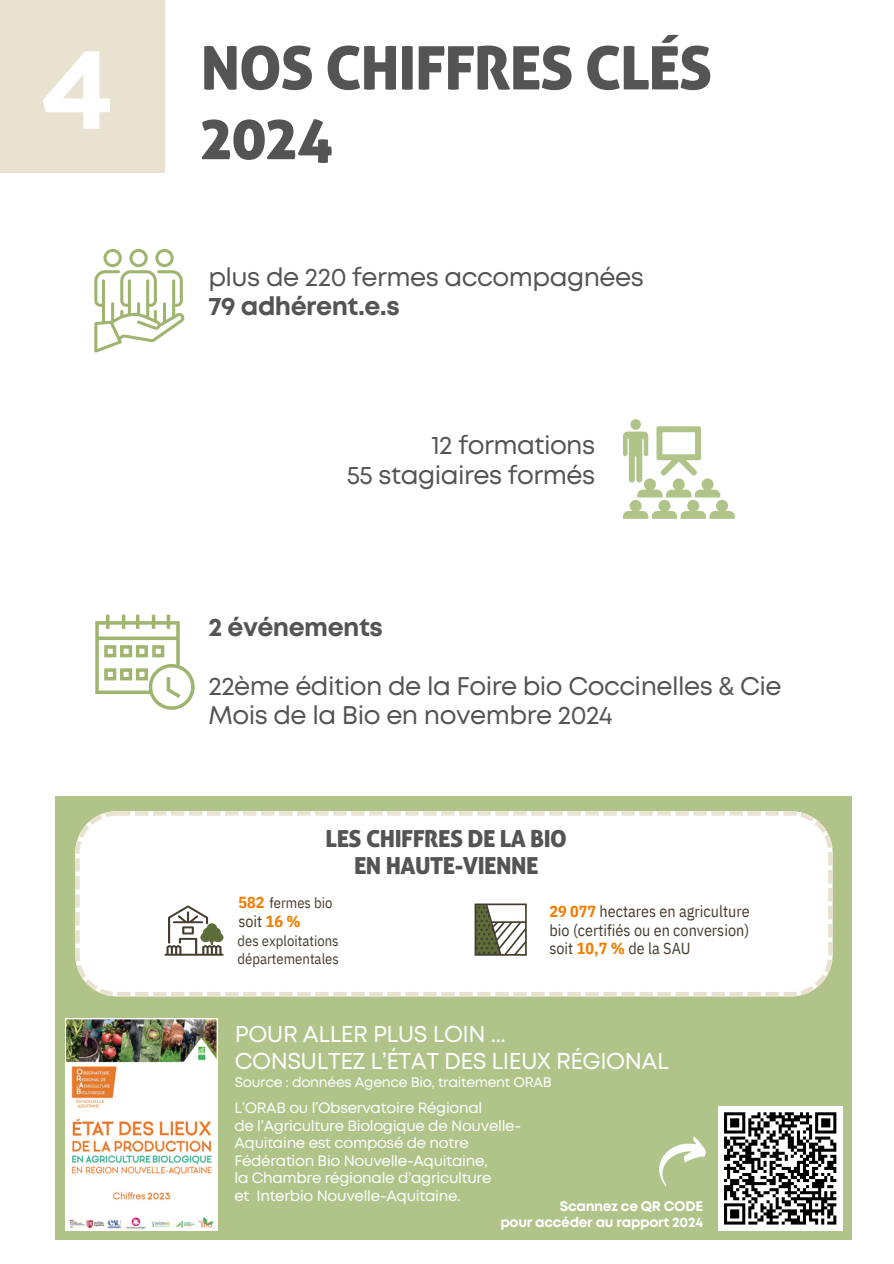
<style>
.page{position:relative;width:894px;height:1264px;background:#fff}
.page>*{position:absolute;margin:0;border:0;box-sizing:border-box;transform-origin:0 0}
.t1{font:60px/69.8px "Aller Display";letter-spacing:-.02em;color:#545454}
.t2{font:25.5px/29.2px "Mont";letter-spacing:-.02em;color:#545454;text-align:right}
.t3{font:700 25.5px "Mont";letter-spacing:-.02em;color:#545454}
.t4{font:23.55px/27px "Aller Display";letter-spacing:-.02em;color:#545454;text-align:center}
.t5{font:22.95px/27px "Mont";letter-spacing:-.02em;color:#fff}
.t6{font:16.05px/18.6px "IBM Plex Sans Cond";color:#463d2e;text-align:justify}
.t7{font:15px/17.5px "Mont";letter-spacing:-.02em;color:#fff}
.t8{font:14.55px/18.6px "IBM Plex Sans Cond";color:#463d2e}
.t9{font:13.95px "Mont";letter-spacing:-.02em;color:#fff}
.t10{font:700 13.8px/16.2px "Mont";letter-spacing:-.02em;color:#fff;text-align:right}
.s1{font-weight:700;font-size:16.05px;color:#ef7d00}
.s2{font-weight:700;color:#ef7d00}
</style>
<div class="page">
<div style="left:56px;top:796px;width:795px;height:444px;background:#b0c48a"></div>
<img style="left:65px;top:1018px;width:153px;height:212px">
<div style="left:717px;top:1106px;width:125px;height:124px;background:#fff"></div>
<svg style="left:724px;top:1112px;width:113px;height:113px"></svg>
<svg style="left:659px;top:1136px;width:47px;height:50px"></svg>
<div style="left:0;top:0;width:164px;height:173px;background:#e9e2d1"></div>
<div style="left:75px;top:811px;width:757px;height:185px;background:#fff"></div>
<svg style="left:474px;top:903px;width:52px;height:52px;background:#a4a595"></svg>
<svg style="left:164px;top:905px;width:59px;height:50px;background:#c4c3ba"></svg>
<svg style="left:94px;top:249px;width:90px;height:103px"></svg>
<svg style="left:623px;top:419px;width:111px;height:100px"></svg>
<svg style="left:95px;top:614px;width:99px;height:95px"></svg>
<h1 class="t1" style="left:39px;top:34px;width:674px;text-indent:161px">NOS CHIFFRES CLÉS<br><sup>4</sup> 2024</h1>
<h2 class="t2" style="left:208px;top:264px;width:437px">plus de 220 fermes accompagnées</h2>
<h2 class="t3" style="left:208px;top:297px;width:193px">79 adhérent.e.s</h2>
<h2 class="t2" style="left:346px;top:432px;width:250px">12 formations<br>55 stagiaires formés</h2>
<h2 class="t3" style="left:208px;top:617px;width:176px">2 événements</h2>
<h2 class="t2" style="left:208px;top:673px;width:574px;text-align:left">22ème édition de la Foire bio Coccinelles &amp; Cie<br>Mois de la Bio en novembre 2024</h2>
<h3 class="t4" style="left:325px;top:825px;width:243px">LES CHIFFRES DE LA BIO<br>EN HAUTE-VIENNE</h3>
<p class="t8" style="left:238px;top:893px;width:95px"><span class="s1">582</span> fermes bio</p>
<p class="t6" style="left:238px;top:911px;width:64px">soit <span class="s2">16 %</span></p>
<p class="t8" style="left:237px;top:930px;width:103px">des exploitations départementales</p>
<p class="t6" style="left:549px;top:901px;width:201px"><span class="s2">29 077</span> hectares en agriculture bio (certifiés ou en conversion) soit <span class="s2">10,7 %</span> de la SAU</p>
<h3 class="t5" style="left:235px;top:1022px;width:435px">POUR ALLER PLUS LOIN ...<br>CONSULTEZ L’ÉTAT DES LIEUX RÉGIONAL</h3>
<p class="t9" style="left:235px;top:1076px;width:318px">Source : données Agence Bio, traitement ORAB</p>
<p class="t7" style="left:234px;top:1100px;width:288px">L’ORAB ou l’Observatoire Régional<br>de l’Agriculture Biologique de Nouvelle-Aquitaine est composé de notre Fédération Bio Nouvelle-Aquitaine,<br>la Chambre régionale d’agriculture<br>et Interbio Nouvelle-Aquitaine.</p>
<p class="t10" style="left:500px;top:1198px;width:204px">Scannez ce QR CODE<br>pour accéder au rapport 2024</p>
</div>
